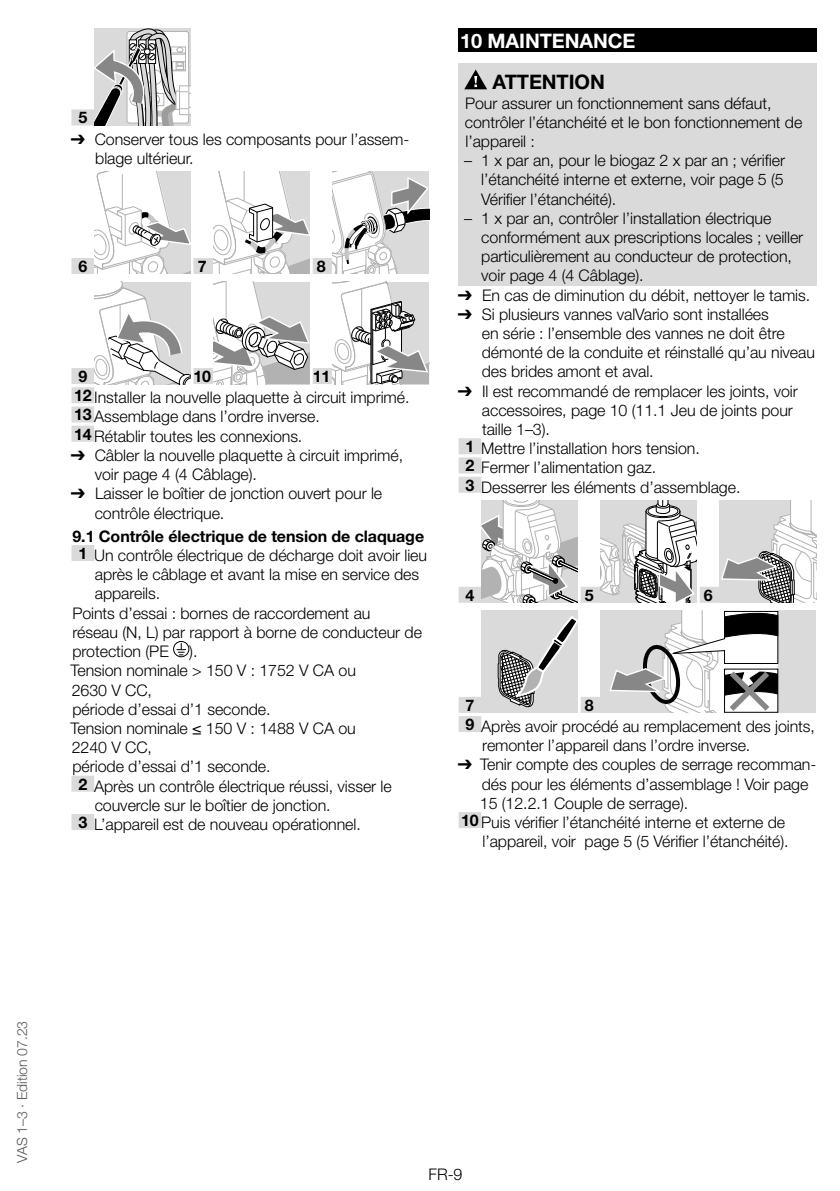
<style>
.page{position:relative;width:840px;height:1191px;background:#fff}
.page>*{position:absolute;margin:0;border:0;box-sizing:border-box;transform-origin:0 0}
.t1{font:700 20px "Helvetica Neue LT Pro";letter-spacing:-.005em;color:#fff}
.t2{font:700 20px "Helvetica Neue LT Pro";letter-spacing:-.005em;color:#000}
.t3{font:300 16px/19.2px "Helvetica Neue LT Pro";letter-spacing:-.005em;color:#000}
.t4{font:700 16px "Helvetica Neue LT Pro";letter-spacing:-.005em;color:#000}
.t5{font:300 14px "Helvetica Neue LT Pro";letter-spacing:-.005em;color:#575756}
.s1{font-family:"Arial Unicode MS";font-weight:400}
.s2{font-weight:700}
</style>
<div class="page">
<div style="left:71px;top:109px;width:23px;height:16px;background:#dadada"></div>
<div style="left:71px;top:258px;width:23px;height:16px;background:#dadada"></div>
<div style="left:193px;top:258px;width:20px;height:16px;background:#dadada"></div>
<div style="left:312px;top:258px;width:20px;height:16px;background:#dadada"></div>
<div style="left:71px;top:368px;width:23px;height:16px;background:#dadada"></div>
<div style="left:193px;top:368px;width:20px;height:16px;background:#dadada"></div>
<div style="left:312px;top:368px;width:20px;height:16px;background:#dadada"></div>
<div style="left:71px;top:387px;width:23px;height:16px;background:#dadada"></div>
<div style="left:71px;top:406px;width:23px;height:16px;background:#dadada"></div>
<div style="left:71px;top:426px;width:23px;height:16px;background:#dadada"></div>
<div style="left:71px;top:545px;width:23px;height:16px;background:#dadada"></div>
<div style="left:71px;top:775px;width:23px;height:16px;background:#dadada"></div>
<div style="left:71px;top:814px;width:23px;height:16px;background:#dadada"></div>
<svg style="left:94px;top:28px;width:96px;height:97px"></svg>
<svg style="left:94px;top:172px;width:96px;height:102px"></svg>
<svg style="left:213px;top:172px;width:97px;height:102px"></svg>
<svg style="left:332px;top:172px;width:97px;height:102px"></svg>
<svg style="left:94px;top:282px;width:96px;height:102px"></svg>
<svg style="left:213px;top:282px;width:97px;height:102px"></svg>
<svg style="left:332px;top:282px;width:97px;height:102px"></svg>
<svg style="left:173px;top:641px;width:16px;height:16px"></svg>
<div style="left:173px;top:641px;width:16px;height:16px;border:1px solid #000;border-radius:50%"></div>
<svg style="left:177px;top:643px;width:8px;height:12px"></svg>
<div style="left:458px;top:28px;width:358px;height:24px;background:#000"></div>
<div style="left:458px;top:64px;width:358px;height:31px;background:#dadada"></div>
<div style="left:458px;top:91px;width:358px;height:60px;background:#dadada"></div>
<div style="left:458px;top:149px;width:358px;height:60px;background:#dadada"></div>
<div style="left:458px;top:207px;width:358px;height:79px;background:#dadada"></div>
<div style="left:458px;top:438px;width:23px;height:16px;background:#dadada"></div>
<div style="left:458px;top:457px;width:23px;height:16px;background:#dadada"></div>
<div style="left:458px;top:477px;width:23px;height:16px;background:#dadada"></div>
<div style="left:458px;top:587px;width:23px;height:16px;background:#dadada"></div>
<div style="left:580px;top:587px;width:20px;height:16px;background:#dadada"></div>
<div style="left:699px;top:587px;width:20px;height:16px;background:#dadada"></div>
<div style="left:458px;top:697px;width:23px;height:16px;background:#dadada"></div>
<div style="left:580px;top:697px;width:20px;height:16px;background:#dadada"></div>
<div style="left:458px;top:716px;width:23px;height:16px;background:#dadada"></div>
<div style="left:458px;top:812px;width:23px;height:16px;background:#dadada"></div>
<svg style="left:464px;top:69px;width:23px;height:20px"></svg>
<svg style="left:481px;top:501px;width:96px;height:102px"></svg>
<svg style="left:600px;top:501px;width:96px;height:102px"></svg>
<svg style="left:719px;top:501px;width:96px;height:102px"></svg>
<div style="left:481px;top:611px;width:96px;height:102px;background:#dadada"></div>
<svg style="left:497px;top:616px;width:80px;height:92px"></svg>
<div style="left:600px;top:611px;width:215px;height:102px;background:#dadada"></div>
<svg style="left:609px;top:611px;width:169px;height:102px"></svg>
<p class="t4" style="left:78px;top:108px;width:10px">5</p>
<p class="t3" style="left:95px;top:129px;width:315px;text-indent:-24px"><span class="s1">➔</span> Conserver tous les composants pour l’assem&shy;blage ultérieur.</p>
<p class="t4" style="left:78px;top:256px;width:10px">6</p>
<p class="t4" style="left:197px;top:256px;width:10px">7</p>
<p class="t4" style="left:317px;top:256px;width:10px">8</p>
<p class="t4" style="left:78px;top:366px;width:10px">9</p>
<p class="t4" style="left:193px;top:366px;width:19px">10</p>
<p class="t3" style="left:74px;top:365px;width:337px;line-height:21.2px;text-indent:238px"><span class="s2">11<br>12</span> Installer la nouvelle plaquette à circuit imprimé.</p>
<p class="t3" style="left:74px;top:407px;width:247px"><span class="s2">13</span> Assemblage dans l’ordre inverse.<br><span class="s2">14</span> Rétablir toutes les connexions.</p>
<p class="t3" style="left:95px;top:445px;width:310px;text-indent:-24px"><span class="s1">➔</span> Câbler la nouvelle plaquette à circuit imprimé, voir page 4 (4 Câblage).</p>
<p class="t3" style="left:95px;top:483px;width:289px;text-indent:-24px"><span class="s1">➔</span> Laisser le boîtier de jonction ouvert pour le contrôle électrique.</p>
<p class="t4" style="left:72px;top:526px;width:353px">9.1 Contrôle électrique de tension de claquage</p>
<p class="t3" style="left:78px;top:545px;width:350px"><span class="s2">1</span> Un contrôle électrique de décharge doit avoir lieu</p>
<p class="t3" style="left:95px;top:564px;width:326px">après le câblage et avant la mise en service des</p>
<p class="t3" style="left:95px;top:584px;width:67px">appareils.</p>
<p class="t3" style="left:72px;top:603px;width:299px">Points d’essai : bornes de raccordement au</p>
<p class="t3" style="left:72px;top:622px;width:351px">réseau (N, L) par rapport à borne de conducteur de</p>
<p class="t3" style="left:72px;top:641px;width:98px">protection (PE</p>
<p class="t3" style="left:189px;top:641px;width:10px">).</p>
<p class="t3" style="left:70px;top:661px;width:287px">Tension nominale &gt; 150 V : 1752 V CA ou</p>
<p class="t3" style="left:72px;top:680px;width:82px">2630 V CC,</p>
<p class="t3" style="left:72px;top:699px;width:199px">période d’essai d’1 seconde.</p>
<p class="t3" style="left:70px;top:718px;width:287px">Tension nominale ≤ 150 V : 1488 V CA ou</p>
<p class="t3" style="left:72px;top:737px;width:82px">2240 V CC,</p>
<p class="t3" style="left:72px;top:757px;width:199px">période d’essai d’1 seconde.</p>
<p class="t3" style="left:78px;top:776px;width:314px"><span class="s2">2</span> Après un contrôle électrique réussi, visser le</p>
<p class="t3" style="left:95px;top:795px;width:237px">couvercle sur le boîtier de jonction.</p>
<p class="t3" style="left:78px;top:814px;width:283px"><span class="s2">3</span> L’appareil est de nouveau opérationnel.</p>
<p class="t1" style="left:460px;top:28px;width:41px">10 MAI</p>
<p class="t1" style="left:524px;top:28px;width:110px">NTENANCE</p>
<p class="t2" style="left:487px;top:70px;width:119px">ATTENTION</p>
<p class="t3" style="left:464px;top:93px;width:339px">Pour assurer un fonctionnement sans défaut, contrôler l’étanchéité et le bon fonctionnement de l’appareil :</p>
<p class="t3" style="left:481px;top:150px;width:305px;text-align:justify;text-indent:-17px">– 1 x par an, pour le biogaz 2 x par an ; vérifier l’étanchéité interne et externe, voir page 5 (5<br>Vérifier l’étanchéité).</p>
<p class="t3" style="left:481px;top:208px;width:323px;text-indent:-17px">– 1 x par an, contrôler l’installation électrique conformément aux prescriptions locales ; veiller particulièrement au conducteur de protection, voir page 4 (4 Câblage).</p>
<p class="t3" style="left:457px;top:285px;width:354px"><span class="s1">➔</span> En cas de diminution du débit, nettoyer le tamis.</p>
<p class="t3" style="left:481px;top:304px;width:334px;text-indent:-24px"><span class="s1">➔</span> Si plusieurs vannes valVario sont installées<br>en série : l’ensemble des vannes ne doit être démonté de la conduite et réinstallé qu’au niveau des brides amont et aval.</p>
<p class="t3" style="left:457px;top:381px;width:341px"><span class="s1">➔</span> Il est recommandé de remplacer les joints, voir</p>
<p class="t3" style="left:481px;top:400px;width:312px">accessoires, page 10 (11.1 Jeu de joints pour</p>
<p class="t3" style="left:481px;top:419px;width:69px">taille 1–3).</p>
<p class="t3" style="left:465px;top:438px;width:236px"><span class="s2">1</span> Mettre l’installation hors tension.</p>
<p class="t3" style="left:465px;top:458px;width:192px"><span class="s2">2</span> Fermer l’alimentation gaz.</p>
<p class="t3" style="left:465px;top:477px;width:276px"><span class="s2">3</span> Desserrer les éléments d’assemblage.</p>
<p class="t4" style="left:465px;top:585px;width:10px">4</p>
<p class="t4" style="left:584px;top:585px;width:10px">5</p>
<p class="t4" style="left:703px;top:585px;width:10px">6</p>
<p class="t3" style="left:465px;top:694px;width:351px;line-height:21.2px;text-indent:119px"><span class="s2">8<br>9</span> Après avoir procédé au remplacement des joints,</p>
<p class="t3" style="left:482px;top:735px;width:269px">remonter l’appareil dans l’ordre inverse.</p>
<p class="t3" style="left:457px;top:755px;width:360px"><span class="s1">➔</span> Tenir compte des couples de serrage recomman-</p>
<p class="t3" style="left:481px;top:774px;width:328px">dés pour les éléments d’assemblage ! Voir page</p>
<p class="t3" style="left:479px;top:793px;width:210px">15 (12.2.1 Couple de serrage).</p>
<p class="t3" style="left:461px;top:812px;width:325px"><span class="s2">10</span> Puis vérifier l’étanchéité interne et externe de</p>
<p class="t3" style="left:482px;top:831px;width:307px">l’appareil, voir page 5 (5 Vérifier l’étanchéité).</p>
<p class="t4" style="left:465px;top:695px;width:10px">7</p>
<p class="t5" style="left:13px;top:1162px;width:143px;rotate:-90deg">VAS 1–3 · Edition 07.23</p>
<p class="t3" style="left:428px;top:1164px;width:35px">FR-9</p>
</div>
